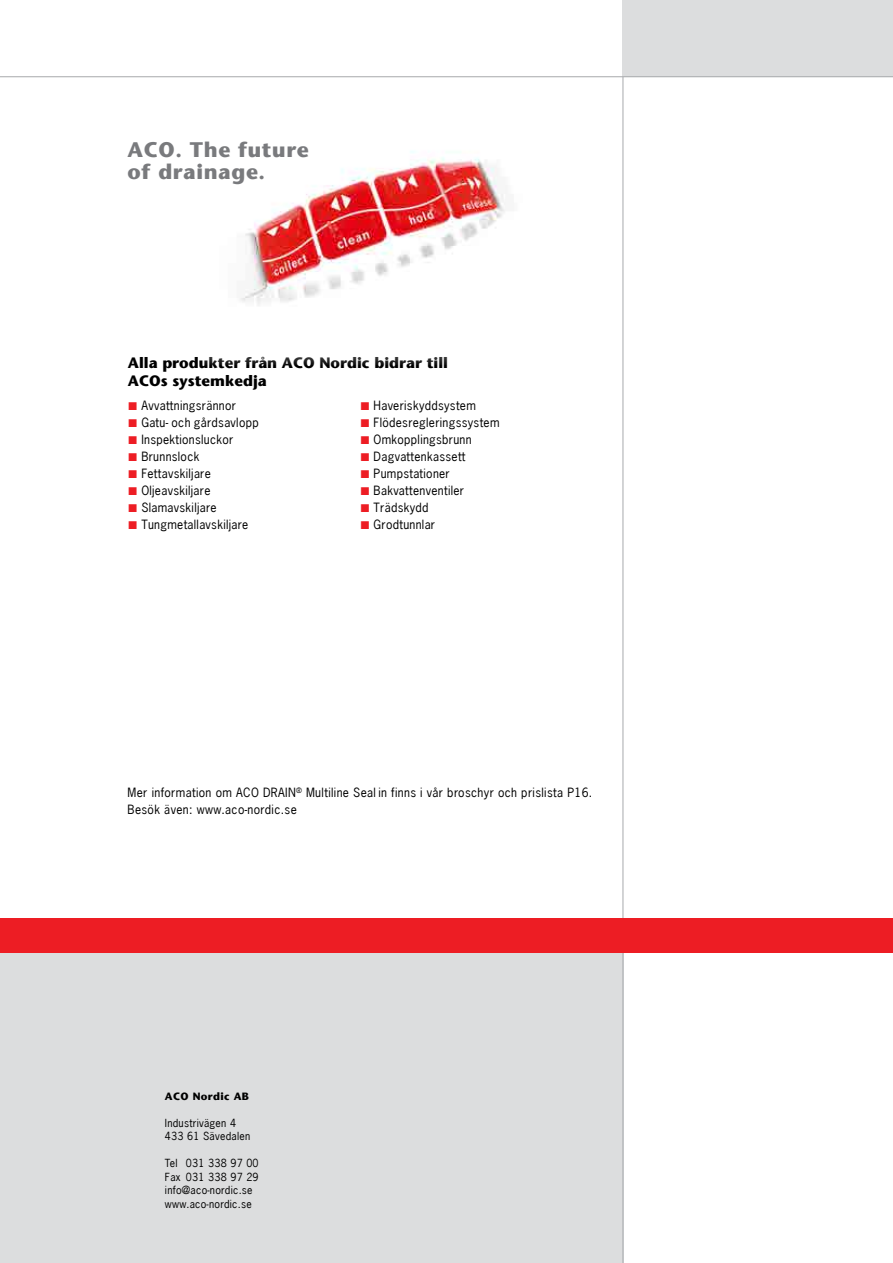
<style>
.page{position:relative;width:893px;height:1263px;background:#fff}
.page>*{position:absolute;margin:0;border:0;box-sizing:border-box;transform-origin:0 0}
.t1{font:700 21px/22.5px "Stone Sans";letter-spacing:.03em;color:#797a7d}
.t2{font:700 15px/18px "Stone Sans";color:#000}
.t3{font:12px/17px "News Gothic";letter-spacing:.025em;color:#000}
.t4{font:10.5px/13.5px "News Gothic";letter-spacing:.025em;color:#000}
.t5{font:700 10.5px "Stone Sans";letter-spacing:.03em;color:#000}
.s1{color:#ed1d24}
</style>
<div class="page">
<div style="left:0;top:925px;width:623px;height:338px;background:#dcddde"></div>
<hr style="left:623px;top:0;width:1px;height:1263px;background:#a7a9ac">
<img style="left:240px;top:151px;width:265px;height:155px">
<div style="left:623px;top:0;width:270px;height:77px;background:#dcddde"></div>
<hr style="left:0;top:76px;width:893px;height:1px;background:#a7a9ac">
<div style="left:0;top:918px;width:893px;height:34px;background:#ed1d24"></div>
<h1 class="t1" style="left:128px;top:138px;width:183px">ACO. The future of drainage.</h1>
<p class="t2" style="left:128px;top:354px;width:322px">Alla produkter från ACO Nordic bidrar till<br>ACOs systemkedja</p>
<p class="t3" style="left:129px;top:397px;width:109px"><span class="s1">■</span> Avvattningsrännor</p>
<p class="t3" style="left:129px;top:414px;width:132px"><span class="s1">■</span> Gatu- och gårdsavlopp</p>
<p class="t3" style="left:129px;top:431px;width:106px"><span class="s1">■</span> Inspektionsluckor</p>
<p class="t3" style="left:129px;top:448px;width:72px"><span class="s1">■</span> Brunnslock</p>
<p class="t3" style="left:129px;top:465px;width:84px"><span class="s1">■</span> Fettavskiljare</p>
<p class="t3" style="left:129px;top:482px;width:83px"><span class="s1">■</span> Oljeavskiljare</p>
<p class="t3" style="left:129px;top:499px;width:90px"><span class="s1">■</span> Slamavskiljare</p>
<p class="t3" style="left:129px;top:516px;width:121px"><span class="s1">■</span> Tungmetallavskiljare</p>
<p class="t3" style="left:361px;top:397px;width:117px"><span class="s1">■</span> Haveriskyddsystem</p>
<p class="t3" style="left:361px;top:414px;width:140px"><span class="s1">■</span> Flödesregleringssystem</p>
<p class="t3" style="left:361px;top:431px;width:112px"><span class="s1">■</span> Omkopplingsbrunn</p>
<p class="t3" style="left:361px;top:448px;width:106px"><span class="s1">■</span> Dagvattenkassett</p>
<p class="t3" style="left:361px;top:465px;width:90px"><span class="s1">■</span> Pumpstationer</p>
<p class="t3" style="left:361px;top:482px;width:105px"><span class="s1">■</span> Bakvattenventiler</p>
<p class="t3" style="left:361px;top:499px;width:69px"><span class="s1">■</span> Trädskydd</p>
<p class="t3" style="left:361px;top:516px;width:76px"><span class="s1">■</span> Grodtunnlar</p>
<p class="t3" style="left:128px;top:784px;width:466px">Mer information om ACO DRAIN<sup>®</sup> Multiline Seal in finns i vår broschyr och prislista P16.<br>Besök även: www.aco-nordic.se</p>
<p class="t5" style="left:165px;top:1090px;width:85px">ACO Nordic AB</p>
<p class="t4" style="left:165px;top:1116px;width:87px">Industrivägen 4<br>433 61 Sävedalen</p>
<p class="t4" style="left:165px;top:1156px;width:95px">Tel 031 338 97 00<br>Fax 031 338 97 29 info@aco-nordic.se www.aco-nordic.se</p>
</div>
